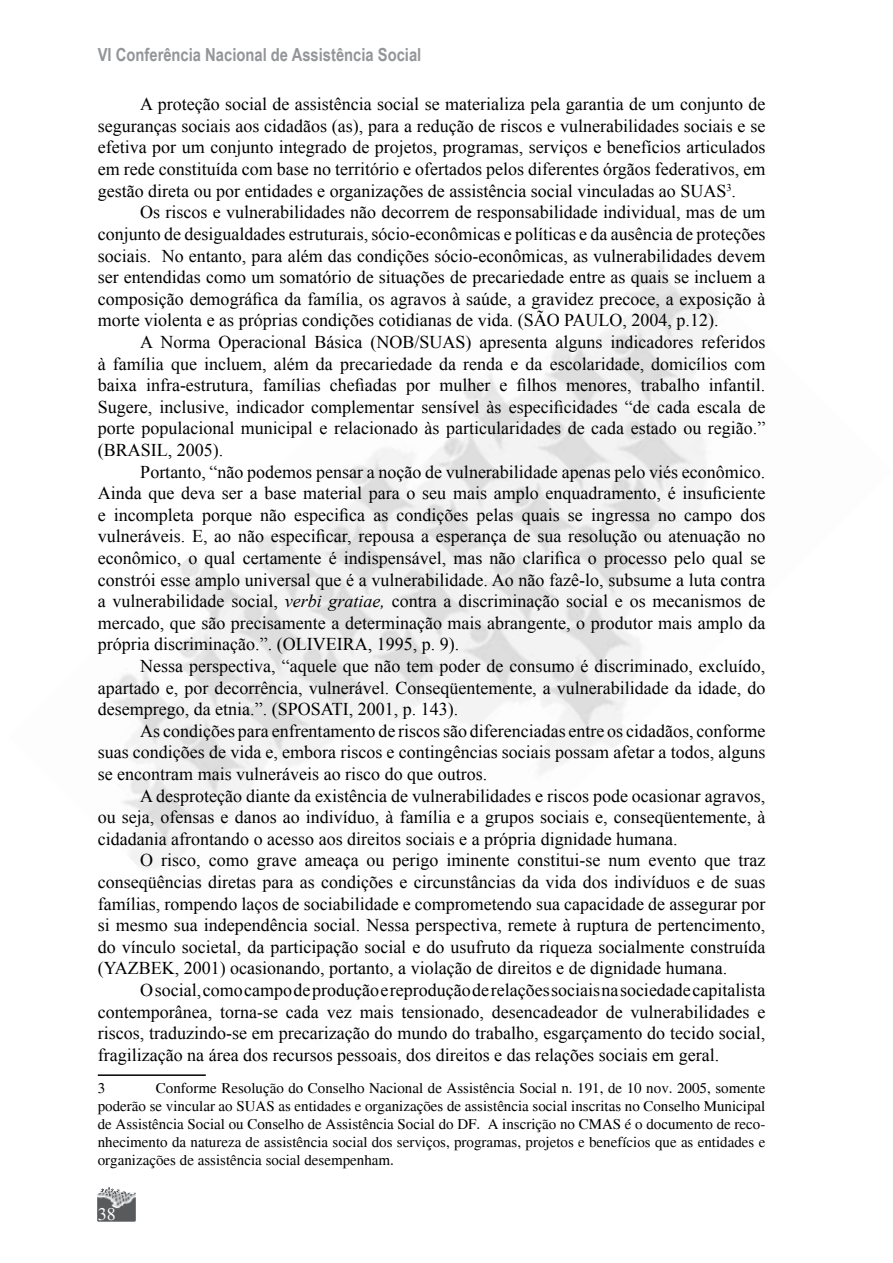
<style>
.page{position:relative;width:893px;height:1263px;background:#fff}
.page>*{position:absolute;margin:0;border:0;box-sizing:border-box;transform-origin:0 0}
.t1{font:18px/21.6px "Times New Roman";color:#000;text-align:justify}
.t2{font:700 18px "Arial Narrow";color:#939598}
.t3{font:18px "Times";color:#fff}
.t4{font:15px/18px "Times";color:#000;text-align:justify}
.s1{color:#fff}
.s2{font-style:italic}
</style>
<div class="page">
<img style="left:97px;top:1192px;width:39px;height:30px">
<img style="left:100px;top:1191px;width:26px;height:1px">
<svg style="left:101px;top:1187px;width:20px;height:4px"></svg>
<hr style="left:98px;top:1074px;width:108px;height:2px;background:#000">
<p class="t2" style="left:98px;top:41px;width:325px">VI Conferência Nacional de Assistência Social</p>
<p class="t1" style="left:98px;top:93px;width:669px;text-indent:43px">A proteção social de assistência social se materializa pela garantia de um conjunto de seguranças sociais aos cidadãos (as), para a redução de riscos e vulnerabilidades sociais e se efetiva por um conjunto integrado de projetos, programas, serviços e benefícios articulados em rede constituída com base no território e ofertados pelos diferentes órgãos federativos, em gestão direta ou por entidades e organizações de assistência social vinculadas ao SUAS<sup>3</sup>. <span class="s1">.</span></p>
<p class="t1" style="left:98px;top:201px;width:669px;text-indent:43px">Os riscos e vulnerabilidades não decorrem de responsabilidade individual, mas de um conjunto de desigualdades estruturais, sócio-econômicas e políticas e da ausência de proteções sociais. No entanto, para além das condições sócio-econômicas, as vulnerabilidades devem ser entendidas como um somatório de situações de precariedade entre as quais se incluem a composição demográfica da família, os agravos à saúde, a gravidez precoce, a exposição à morte violenta e as próprias condições cotidianas de vida. (SÃO PAULO, 2004, p.12).</p>
<p class="t1" style="left:98px;top:331px;width:669px;text-indent:43px">A Norma Operacional Básica (NOB/SUAS) apresenta alguns indicadores referidos à família que incluem, além da precariedade da renda e da escolaridade, domicílios com baixa infra-estrutura, famílias chefiadas por mulher e filhos menores, trabalho infantil.<br>Sugere, inclusive, indicador complementar sensível às especificidades “de cada escala de porte populacional municipal e relacionado às particularidades de cada estado ou região.” (BRASIL, 2005).</p>
<p class="t1" style="left:98px;top:460px;width:669px;text-indent:43px">Portanto, “não podemos pensar a noção de vulnerabilidade apenas pelo viés econômico.<br>Ainda que deva ser a base material para o seu mais amplo enquadramento, é insuficiente e incompleta porque não especifica as condições pelas quais se ingressa no campo dos vulneráveis. E, ao não especificar, repousa a esperança de sua resolução ou atenuação no econômico, o qual certamente é indispensável, mas não clarifica o processo pelo qual se constrói esse amplo universal que é a vulnerabilidade. Ao não fazê-lo, subsume a luta contra a vulnerabilidade social, <span class="s2">verbi gratiae,</span> contra a discriminação social e os mecanismos de mercado, que são precisamente a determinação mais abrangente, o produtor mais amplo da própria discriminação.”. (OLIVEIRA, 1995, p. 9).</p>
<p class="t1" style="left:98px;top:655px;width:669px;text-indent:43px">Nessa perspectiva, “aquele que não tem poder de consumo é discriminado, excluído, apartado e, por decorrência, vulnerável. Conseqüentemente, a vulnerabilidade da idade, do desemprego, da etnia.”. (SPOSATI, 2001, p. 143).</p>
<p class="t1" style="left:98px;top:720px;width:669px;text-indent:43px">As condições para enfrentamento de riscos são diferenciadas entre os cidadãos, conforme suas condições de vida e, embora riscos e contingências sociais possam afetar a todos, alguns se encontram mais vulneráveis ao risco do que outros.</p>
<p class="t1" style="left:98px;top:784px;width:669px;text-indent:43px">A desproteção diante da existência de vulnerabilidades e riscos pode ocasionar agravos, ou seja, ofensas e danos ao indivíduo, à família e a grupos sociais e, conseqüentemente, à cidadania afrontando o acesso aos direitos sociais e a própria dignidade humana.</p>
<p class="t1" style="left:98px;top:849px;width:669px;text-indent:43px">O risco, como grave ameaça ou perigo iminente constitui-se num evento que traz conseqüências diretas para as condições e circunstâncias da vida dos indivíduos e de suas famílias, rompendo laços de sociabilidade e comprometendo sua capacidade de assegurar por si mesmo sua independência social. Nessa perspectiva, remete à ruptura de pertencimento, do vínculo societal, da participação social e do usufruto da riqueza socialmente construída (YAZBEK, 2001) ocasionando, portanto, a violação de direitos e de dignidade humana.</p>
<p class="t1" style="left:98px;top:979px;width:669px;text-indent:43px">O social, como campo de produção e reprodução de relações sociais na sociedade capitalista contemporânea, torna-se cada vez mais tensionado, desencadeador de vulnerabilidades e riscos, traduzindo-se em precarização do mundo do trabalho, esgarçamento do tecido social, fragilização na área dos recursos pessoais, dos direitos e das relações sociais em geral.</p>
<p class="t4" style="left:98px;top:1079px;width:5px">3</p>
<p class="t4" style="left:98px;top:1079px;width:669px;text-indent:58px">Conforme Resolução do Conselho Nacional de Assistência Social n. 191, de 10 nov. 2005, somente poderão se vincular ao SUAS as entidades e organizações de assistência social inscritas no Conselho Municipal de Assistência Social ou Conselho de Assistência Social do DF. A inscrição no CMAS é o documento de reco&shy;nhecimento da natureza de assistência social dos serviços, programas, projetos e benefícios que as entidades e organizações de assistência social desempenham.</p>
<p class="t3" style="left:98px;top:1204px;width:19px">38</p>
</div>
